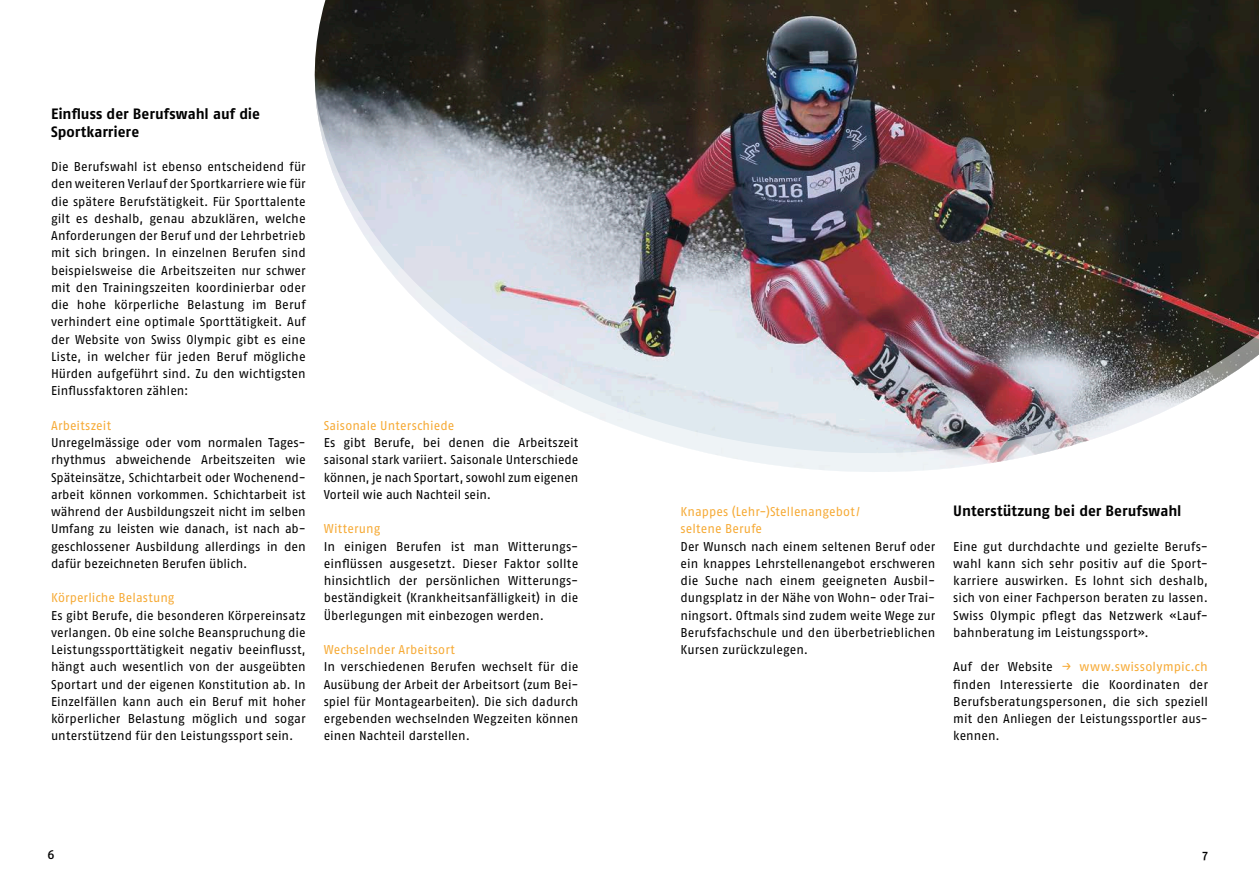
<style>
.page{position:relative;width:1259px;height:893px;background:#fff}
.page>*{position:absolute;margin:0;border:0;box-sizing:border-box;transform-origin:0 0}
.t1{font:700 15px/18px "Fago Pro";color:#000}
.t2{font:12.75px/17.2px "Fago Pro";letter-spacing:.005em;color:#000;text-align:justify}
.t3{font:12.75px/17.2px "Fago Pro";letter-spacing:.005em;color:#f6aa36}
.t4{font:500 12.75px "Fago Pro";color:#000}
.s1{color:#f6aa36}
</style>
<div class="page">
<img style="left:314px;top:0;width:945px;height:83px">
<img style="left:315px;top:69px;width:944px;height:403px">
<p class="t1" style="left:51px;top:105px;width:211px">Einfluss der Berufswahl auf die<br>Sportkarriere</p>
<p class="t2" style="left:51px;top:158px;width:256px">Die Berufswahl ist ebenso entscheidend für den weiteren Verlauf der Sportkarriere wie für die spätere Berufstätigkeit. Für Sporttalente gilt es deshalb, genau abzuklären, welche Anforderungen der Beruf und der Lehrbetrieb mit sich bringen. In einzelnen Berufen sind beispielsweise die Arbeitszeiten nur schwer mit den Trainingszeiten koordinierbar oder die hohe körperliche Belastung im Beruf verhindert eine optimale Sporttätigkeit. Auf der Website von Swiss Olympic gibt es eine Liste, in welcher für jeden Beruf mögliche Hürden aufgeführt sind. Zu den wichtigsten Einflussfaktoren zählen:</p>
<p class="t3" style="left:51px;top:417px;width:62px">Arbeitszeit</p>
<p class="t2" style="left:51px;top:434px;width:256px;text-align:left">Unregelmässige oder vom normalen Tages&shy;rhythmus abweichende Arbeitszeiten wie Späteinsätze, Schichtarbeit oder Wochenend&shy;arbeit können vorkommen. Schichtarbeit ist während der Ausbildungszeit nicht im selben Umfang zu leisten wie danach, ist nach ab&shy;geschlossener Ausbildung allerdings in den dafür bezeichneten Berufen üblich.</p>
<p class="t3" style="left:51px;top:589px;width:125px">Körperliche Belastung</p>
<p class="t2" style="left:51px;top:606px;width:256px">Es gibt Berufe, die besonderen Körpereinsatz verlangen. Ob eine solche Beanspruchung die Leistungssporttätigkeit negativ beeinflusst, hängt auch wesentlich von der ausgeübten Sportart und der eigenen Konstitution ab. In Einzelfällen kann auch ein Beruf mit hoher körperlicher Belastung möglich und sogar unterstützend für den Leistungssport sein.</p>
<p class="t3" style="left:324px;top:417px;width:132px">Saisonale Unterschiede</p>
<p class="t2" style="left:324px;top:434px;width:256px">Es gibt Berufe, bei denen die Arbeitszeit saisonal stark variiert. Saisonale Unterschiede können, je nach Sportart, sowohl zum eigenen Vorteil wie auch Nachteil sein.</p>
<p class="t3" style="left:324px;top:520px;width:58px">Witterung</p>
<p class="t2" style="left:324px;top:537px;width:256px;text-align:left">In einigen Berufen ist man Witterungs&shy;einflüssen ausgesetzt. Dieser Faktor sollte hinsichtlich der persönlichen Witterungs&shy;beständigkeit (Krankheitsanfälligkeit) in die Überlegungen mit einbezogen werden.</p>
<p class="t3" style="left:324px;top:641px;width:133px">Wechselnder Arbeitsort</p>
<p class="t2" style="left:324px;top:658px;width:256px">In verschiedenen Berufen wechselt für die Ausübung der Arbeit der Arbeitsort (zum Bei&shy;spiel für Montagearbeiten). Die sich dadurch ergebenden wechselnden Wegzeiten können einen Nachteil darstellen.</p>
<p class="t3" style="left:680px;top:503px;width:181px">Knappes (Lehr-)Stellenangebot/ seltene Berufe</p>
<p class="t2" style="left:680px;top:537px;width:256px">Der Wunsch nach einem seltenen Beruf oder ein knappes Lehrstellenangebot erschweren die Suche nach einem geeigneten Ausbil&shy;dungsplatz in der Nähe von Wohn- oder Trai&shy;ningsort. Oftmals sind zudem weite Wege zur Berufsfachschule und den überbetrieblichen Kursen zurückzulegen.</p>
<p class="t1" style="left:953px;top:502px;width:230px">Unterstützung bei der Berufswahl</p>
<p class="t2" style="left:953px;top:537px;width:256px">Eine gut durchdachte und gezielte Berufs&shy;wahl kann sich sehr positiv auf die Sport&shy;karriere auswirken. Es lohnt sich deshalb, sich von einer Fachperson beraten zu lassen.<br>Swiss Olympic pflegt das Netzwerk «Lauf&shy;bahnberatung im Leistungssport».</p>
<p class="t2" style="left:953px;top:658px;width:256px">Auf der Website <span class="s1">→ www.swissolympic.ch </span>finden Interessierte die Koordinaten der Berufsberatungspersonen, die sich speziell mit den Anliegen der Leistungssportler aus&shy;kennen.</p>
<p class="t4" style="left:48px;top:847px;width:9px">6</p>
<p class="t4" style="left:1202px;top:847px;width:7px">7</p>
</div>
